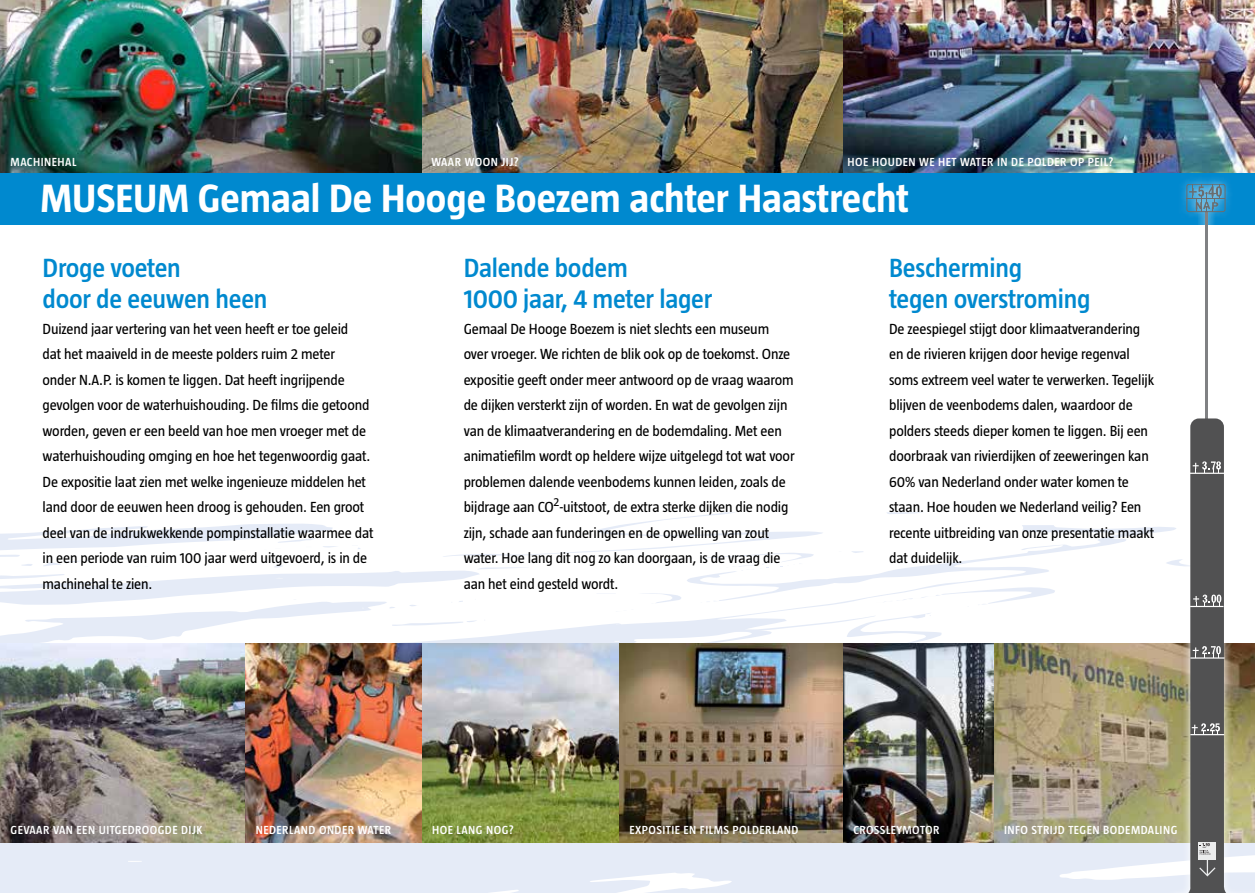
<style>
.page{position:relative;width:1255px;height:893px;background:#fff}
.page>*{position:absolute;margin:0;border:0;box-sizing:border-box;transform-origin:0 0}
.t1{font:700 40.5px "Taz";color:#fff}
.t2{font:600 27px/31.5px "Taz";letter-spacing:-.01em;color:#0089cf}
.t3{font:15px/25.5px "Taz";letter-spacing:-.01em;color:#000}
.t4{font:600 12px "Taz";letter-spacing:.04em;color:#fff}
</style>
<div class="page">
<svg style="left:0;top:526px;width:1164px;height:367px;fill:#e5ebf7"></svg>
<svg style="left:128px;top:859px;width:14px;height:1px"></svg>
<svg style="left:0;top:512px;width:1054px;height:131px"></svg>
<img style="left:0;top:643px;width:1164px;height:200px">
<img style="left:842px;top:0;width:412px;height:173px">
<img style="left:0;top:0;width:842px;height:173px">
<div style="left:0;top:173px;width:1254px;height:51px;background:#0089cf"></div>
<svg style="left:1165px;top:527px;width:5px;height:366px"></svg>
<svg style="left:1170px;top:179px;width:84px;height:714px"></svg>
<p class="t4" style="left:11px;top:156px;width:67px">MACHINEHAL</p>
<p class="t4" style="left:431px;top:156px;width:43px">WAAR WOO</p>
<p class="t4" style="left:491px;top:156px;width:30px">N JIJ?</p>
<p class="t4" style="left:847px;top:156px;width:8px">HOE</p>
<p class="t4" style="left:872px;top:156px;width:243px">HOUDEN WE HET WATER IN DE POLDER OP PEIL?</p>
<h1 class="t1" style="left:40px;top:177px;width:870px">MUSEUM Gemaal De Hooge Boezem achter Haastrecht</h1>
<h2 class="t2" style="left:43px;top:252px;width:226px">DROGE VOETEN<br>DOOR DE EEUWEN HEEN</h2>
<p class="t3" style="left:43px;top:316px;width:332px">Duizend jaar vertering van het veen heeft er toe geleid<br>dat het maaiveld in de meeste polders ruim 2 meter<br>onder N.A.P. is komen te liggen. Dat heeft ingrijpende gevolgen voor de waterhuishouding. De films die getoond worden, geven er een beeld van hoe men vroeger met de waterhuishouding omging en hoe het tegenwoordig gaat.<br>De expositie laat zien met welke ingenieuze middelen het land door de eeuwen heen droog is gehouden. Een groot deel van de indrukwekkende pompinstallatie waarmee dat in een periode van ruim 100 jaar werd uitgevoerd, is in de machinehal te zien.</p>
<h2 class="t2" style="left:463px;top:252px;width:250px">DALENDE BODEM<br>1000 JAAR, 4 METER LAGER</h2>
<p class="t3" style="left:463px;top:316px;width:332px">Gemaal De Hooge Boezem is niet slechts een museum over vroeger. We richten de blik ook op de toekomst. Onze expositie geeft onder meer antwoord op de vraag waarom de dijken versterkt zijn of worden. En wat de gevolgen zijn van de klimaatverandering en de bodemdaling. Met een animatiefilm wordt op heldere wijze uitgelegd tot wat voor problemen dalende veenbodems kunnen leiden, zoals de bijdrage aan CO<sup>2</sup>-uitstoot, de extra sterke dijken die nodig zijn, schade aan funderingen en de opwelling van zout water. Hoe lang dit nog zo kan doorgaan, is de vraag die aan het eind gesteld wordt.</p>
<h2 class="t2" style="left:889px;top:252px;width:203px">BESCHERMING<br>TEGEN OVERSTROMING</h2>
<p class="t3" style="left:889px;top:316px;width:266px">De zeespiegel stijgt door klimaatverandering en de rivieren krijgen door hevige regenval soms extreem veel water te verwerken. Tegelijk blijven de veenbodems dalen, waardoor de polders steeds dieper komen te liggen. Bij een doorbraak van rivierdijken of zeeweringen kan 60% van Nederland onder water komen te staan. Hoe houden we Nederland veilig? Een recente uitbreiding van onze presentatie maakt dat duidelijk.</p>
<p class="t4" style="left:11px;top:824px;width:140px">GEVAAR VAN EEN UITGEDROOG</p>
<p class="t4" style="left:165px;top:824px;width:39px">DE DIJK</p>
<p class="t4" style="left:256px;top:824px;width:137px">NEDERLAND ONDER WATER</p>
<p class="t4" style="left:432px;top:824px;width:83px">HOE LANG NOG?</p>
<p class="t4" style="left:629px;top:824px;width:171px">EXPOSITIE EN FILMS POLDERLAND</p>
<p class="t4" style="left:853px;top:824px;width:58px">CROSS LEYMOTO</p>
<p class="t4" style="left:933px;top:824px;width:8px">R</p>
<p class="t4" style="left:1003px;top:824px;width:72px">INFO STRIJD TEGE</p>
<p class="t4" style="left:1092px;top:824px;width:85px">N BODEMDALING</p>
</div>
